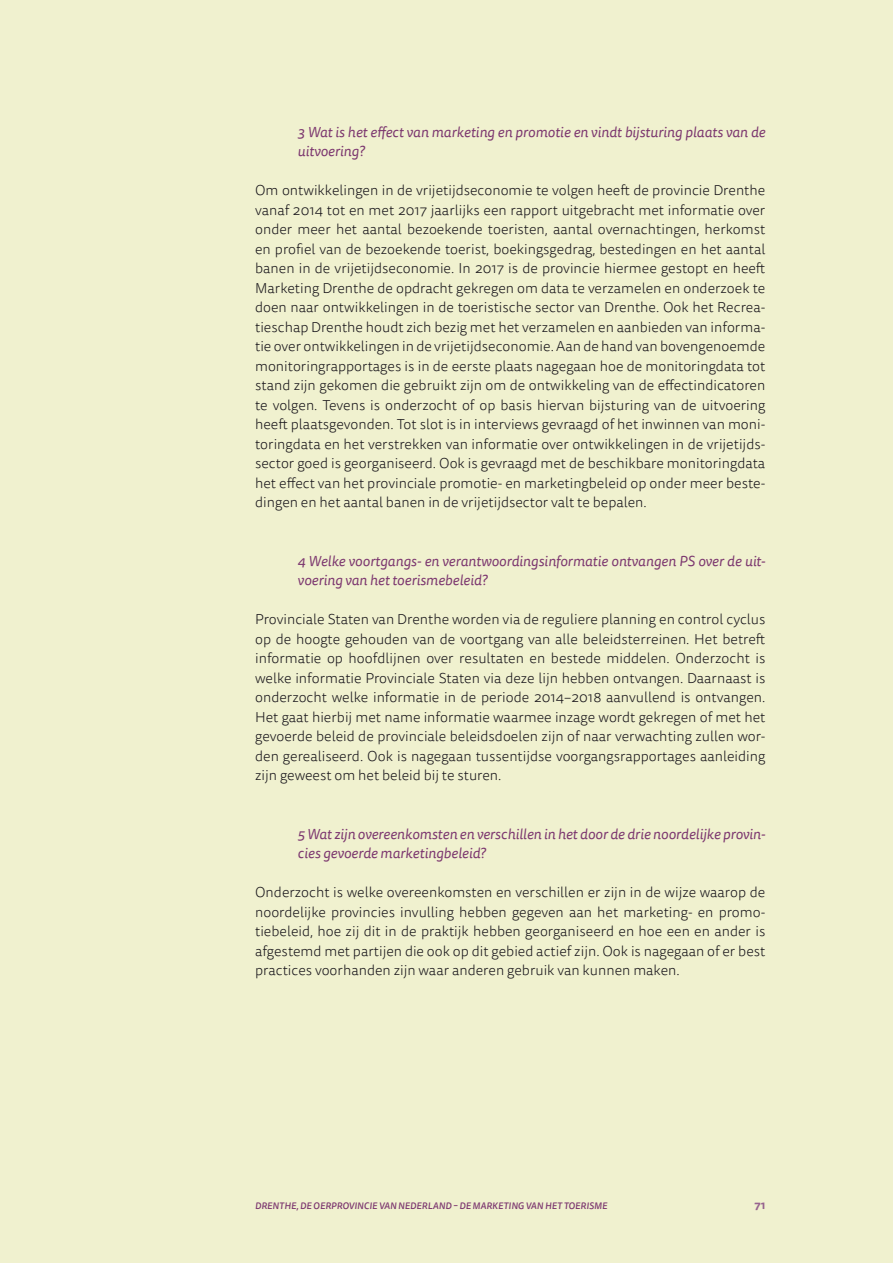
<style>
.page{position:relative;width:893px;height:1263px;background:#f0f1cf}
.page>*{position:absolute;margin:0;border:0;box-sizing:border-box;transform-origin:0 0}
.Bijlage-broodtekst{font:300 14.4px/19.5px "Tisa Sans OT";color:#1a171c;text-align:justify}
.Bijlage-broodtekst-2{font:italic 14.4px/19.5px "Tisa Sans OT";color:#7c376f}
.t1{font:700 11.4px "Tisa Sans OT";color:#97648f}
.t2{font:italic 500 9.3px "Tisa Sans OT";letter-spacing:.01em;color:#7c376f}
</style>
<div class="page">
<p class="Bijlage-broodtekst-2" style="left:298px;top:123px;width:469px">3 Wat is het effect van marketing en promotie en vindt bijsturing plaats van de uitvoering?</p>
<p class="Bijlage-broodtekst" style="left:255px;top:181px;width:512px">Om ontwikkelingen in de vrijetijdseconomie te volgen heeft de provincie Drenthe vanaf 2014 tot en met 2017 jaarlijks een rapport uitgebracht met informatie over onder meer het aantal bezoekende toeristen, aantal overnachtingen, herkomst en profiel van de bezoekende toerist, boekingsgedrag, bestedingen en het aantal banen in de vrijetijdseconomie. In 2017 is de provincie hiermee gestopt en heeft Marketing Drenthe de opdracht gekregen om data te verzamelen en onderzoek te doen naar ontwikkelingen in de toeristische sector van Drenthe. Ook het Recrea&shy;tieschap Drenthe houdt zich bezig met het verzamelen en aanbieden van informa&shy;tie over ontwikkelingen in de vrijetijdseconomie. Aan de hand van bovengenoemde monitoringrapportages is in de eerste plaats nagegaan hoe de monitoringdata tot stand zijn gekomen die gebruikt zijn om de ontwikkeling van de effectindicatoren te volgen. Tevens is onderzocht of op basis hiervan bijsturing van de uitvoering heeft plaatsgevonden. Tot slot is in interviews gevraagd of het inwinnen van moni&shy;toringdata en het verstrekken van informatie over ontwikkelingen in de vrijetijds&shy;sector goed is georganiseerd. Ook is gevraagd met de beschikbare monitoringdata het effect van het provinciale promotie- en marketingbeleid op onder meer beste&shy;dingen en het aantal banen in de vrijetijdsector valt te bepalen.</p>
<p class="Bijlage-broodtekst-2" style="left:298px;top:552px;width:469px">4 Welke voortgangs- en verantwoordingsinformatie ontvangen PS over de uit&shy;voering van het toerismebeleid?</p>
<p class="Bijlage-broodtekst" style="left:255px;top:610px;width:512px">Provinciale Staten van Drenthe worden via de reguliere planning en control cyclus op de hoogte gehouden van de voortgang van alle beleidsterreinen. Het betreft informatie op hoofdlijnen over resultaten en bestede middelen. Onderzocht is welke informatie Provinciale Staten via deze lijn hebben ontvangen. Daarnaast is onderzocht welke informatie in de periode 2014–2018 aanvullend is ontvangen.<br>Het gaat hierbij met name informatie waarmee inzage wordt gekregen of met het gevoerde beleid de provinciale beleidsdoelen zijn of naar verwachting zullen wor&shy;den gerealiseerd. Ook is nagegaan tussentijdse voorgangsrapportages aanleiding zijn geweest om het beleid bij te sturen.</p>
<p class="Bijlage-broodtekst-2" style="left:298px;top:825px;width:469px">5 Wat zijn overeenkomsten en verschillen in het door de drie noordelijke provin&shy;cies gevoerde marketingbeleid?</p>
<p class="Bijlage-broodtekst" style="left:255px;top:883px;width:512px">Onderzocht is welke overeenkomsten en verschillen er zijn in de wijze waarop de noordelijke provincies invulling hebben gegeven aan het marketing- en promo&shy;tiebeleid, hoe zij dit in de praktijk hebben georganiseerd en hoe een en ander is afgestemd met partijen die ook op dit gebied actief zijn. Ook is nagegaan of er best practices voorhanden zijn waar anderen gebruik van kunnen maken.</p>
<p class="t2" style="left:255px;top:1200px;width:354px">DRENTHE, DE OERPROVINCIE VAN NEDERLAND – DE MARKETING VAN HET TOERISME</p>
<p class="t1" style="left:754px;top:1198px;width:12px">71</p>
</div>
